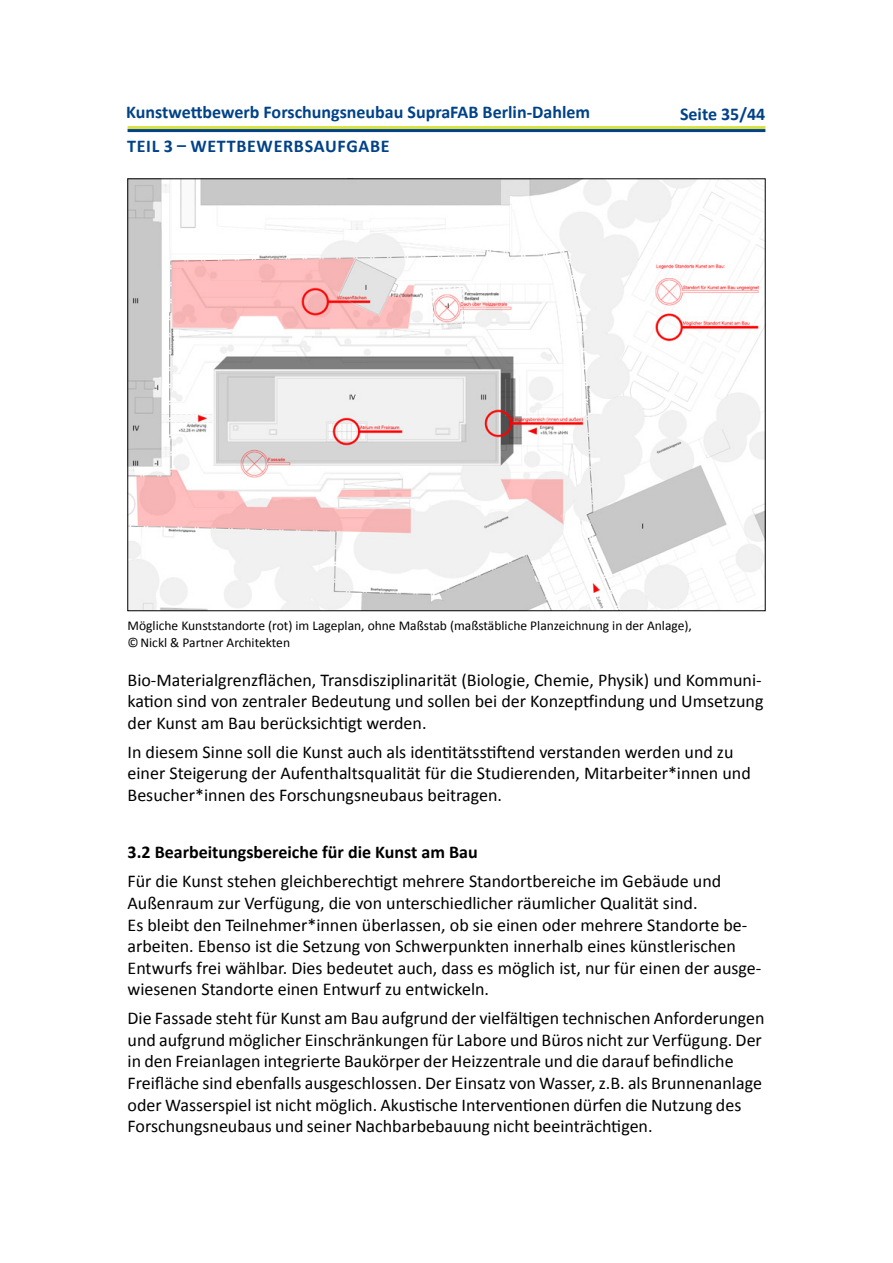
<style>
.page{position:relative;width:893px;height:1263px;background:#fff}
.page>*{position:absolute;margin:0;border:0;box-sizing:border-box;transform-origin:0 0}
.t1{font:18px/21.6px "Calibri";color:#000}
.t2{font:700 18px "Calibri";color:#004288}
.t3{font:700 18px "Calibri";color:#000}
.t4{font:700 18px "Calibri";letter-spacing:.04em;color:#004288}
.t5{font:13.5px/16.2px "Calibri";color:#000}
</style>
<div class="page">
<hr style="left:128px;top:126px;width:637px;height:3px;background:#dae13c">
<hr style="left:128px;top:129px;width:637px;height:3px;background:#004288">
<img style="left:130px;top:181px;width:633px;height:428px">
<p class="t2" style="left:126px;top:101px;width:465px">Kunstwettbewerb Forschungsneubau SupraFAB Berlin-Dahlem</p>
<p class="t2" style="left:680px;top:103px;width:87px">Seite 35/44</p>
<p class="t4" style="left:127px;top:135px;width:264px">TEIL 3 – WETTBEWERBSAUFGABE</p>
<p class="t5" style="left:128px;top:617px;width:566px">Mögliche Kunststandorte (rot) im Lageplan, ohne Maßstab (maßstäbliche Planzeichnung in der Anlage), ©Nickl &amp; Partner Architekten</p>
<p class="t1" style="left:128px;top:668px;width:637px;text-align:justify">Bio-Materialgrenzflächen, Transdisziplinarität (Biologie, Chemie, Physik) und Kommuni&shy;kation sind von zentraler Bedeutung und sollen bei der Konzeptfindung und Umsetzung der Kunst am Bau berücksichtigt werden.</p>
<p class="t1" style="left:128px;top:740px;width:625px">In diesem Sinne soll die Kunst auch als identitätsstiftend verstanden werden und zu einer Steigerung der Aufenthaltsqualität für die Studierenden, Mitarbeiter*innen und<br>Besucher*innen des Forschungsneubaus beitragen.</p>
<p class="t3" style="left:128px;top:841px;width:352px">3.2 Bearbeitungsbereiche für die Kunst am Bau</p>
<p class="t1" style="left:128px;top:870px;width:635px">Für die Kunst stehen gleichberechtigt mehrere Standortbereiche im Gebäude und Außenraum zur Verfügung, die von unterschiedlicher räumlicher Qualität sind.<br>Es bleibt den Teilnehmer*innen überlassen, ob sie einen oder mehrere Standorte be&shy;arbeiten. Ebenso ist die Setzung von Schwerpunkten innerhalb eines künstlerischen Entwurfs frei wählbar. Dies bedeutet auch, dass es möglich ist, nur für einen der ausge&shy;wiesenen Standorte einen Entwurf zu entwickeln.</p>
<p class="t1" style="left:128px;top:1006px;width:638px">Die Fassade steht für Kunst am Bau aufgrund der vielfältigen technischen Anforderungen und aufgrund möglicher Einschränkungen für Labore und Büros nicht zur Verfügung. Der in den Freianlagen integrierte Baukörper der Heizzentrale und die darauf befindliche Freifläche sind ebenfalls ausgeschlossen. Der Einsatz von Wasser, z.B. als Brunnenanlage oder Wasserspiel ist nicht möglich. Akustische Interventionen dürfen die Nutzung des Forschungsneubaus und seiner Nachbarbebauung nicht beeinträchtigen.</p>
</div>
